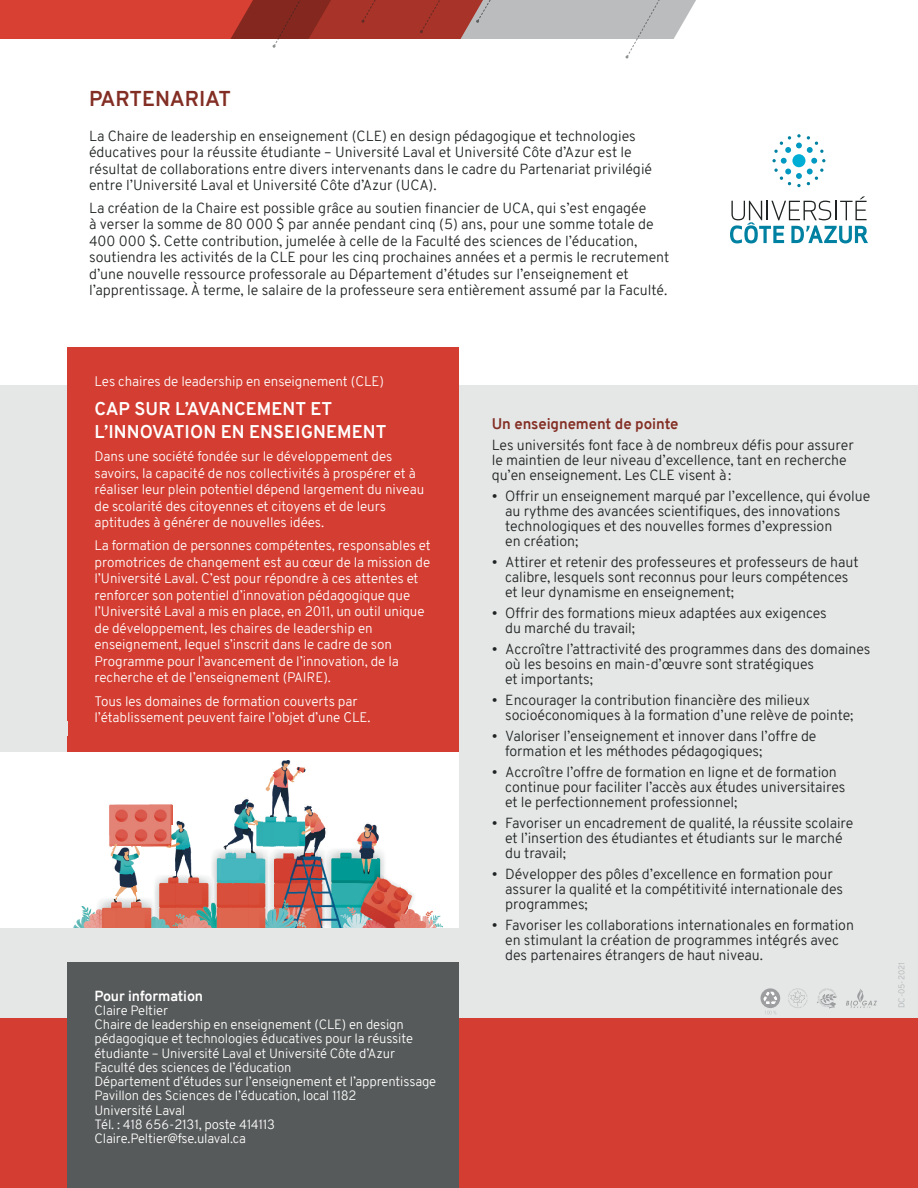
<style>
.page{position:relative;width:918px;height:1188px;background:#fff}
.page>*{position:absolute;margin:0;border:0;box-sizing:border-box;transform-origin:0 0}
.t1{font:700 21px "Overpass";letter-spacing:-.01em;color:#832e24}
.t2{font:700 18px/22.5px "Overpass";letter-spacing:.005em;color:#fff}
.ST{font:700 15px "Overpass";letter-spacing:-.005em;color:#832e24}
.Texte_courant{font:300 14.25px/15px "Overpass";letter-spacing:-.005em;color:#202323}
.Coordonnées{font:700 14.25px "Overpass";letter-spacing:-.01em;color:#fff}
.Texte_10pts_blanc{font:300 13.5px/16.5px "Overpass";letter-spacing:-.005em;color:#fff}
.Coordonnées-2{font:300 13.2px/14.2px "Overpass";letter-spacing:-.01em;color:#fff}
.ST-2{font:300 8.25px "Overpass";letter-spacing:-.005em;color:#b1b4b5}
</style>
<div class="page">
<div style="left:0;top:1018px;width:918px;height:170px;background:#d43d31"></div>
<div style="left:0;top:385px;width:918px;height:633px;background:#e5e7e7"></div>
<div style="left:68px;top:348px;width:391px;height:404px;background:#d43d31"></div>
<div style="left:68px;top:963px;width:391px;height:225px;background:#575a5a"></div>
<div style="left:0;top:752px;width:459px;height:175px;background:#fff"></div>
<img style="left:280px;top:760px;width:11px;height:41px">
<img style="left:276px;top:768px;width:4px;height:33px">
<img style="left:296px;top:766px;width:10px;height:7px">
<img style="left:273px;top:770px;width:4px;height:157px">
<img style="left:290px;top:770px;width:4px;height:14px">
<img style="left:269px;top:774px;width:4px;height:153px">
<svg style="left:294px;top:773px;width:7px;height:6px"></svg>
<svg style="left:266px;top:780px;width:4px;height:11px"></svg>
<img style="left:242px;top:799px;width:7px;height:37px">
<img style="left:109px;top:804px;width:63px;height:43px">
<img style="left:234px;top:803px;width:8px;height:40px">
<img style="left:248px;top:801px;width:7px;height:25px">
<img style="left:283px;top:801px;width:7px;height:126px">
<img style="left:304px;top:805px;width:8px;height:122px">
<img style="left:311px;top:808px;width:4px;height:36px">
<img style="left:315px;top:812px;width:3px;height:115px">
<img style="left:263px;top:815px;width:7px;height:112px">
<img style="left:290px;top:815px;width:7px;height:112px">
<img style="left:318px;top:816px;width:4px;height:111px">
<img style="left:175px;top:821px;width:8px;height:47px">
<img style="left:255px;top:819px;width:8px;height:108px">
<img style="left:276px;top:819px;width:8px;height:108px">
<img style="left:297px;top:819px;width:8px;height:108px">
<img style="left:322px;top:823px;width:3px;height:18px">
<img style="left:182px;top:822px;width:4px;height:39px">
<img style="left:364px;top:823px;width:13px;height:104px">
<img style="left:172px;top:826px;width:4px;height:21px">
<img style="left:248px;top:826px;width:4px;height:101px">
<img style="left:186px;top:830px;width:3px;height:97px">
<img style="left:252px;top:829px;width:4px;height:98px">
<img style="left:360px;top:832px;width:4px;height:95px">
<img style="left:357px;top:835px;width:3px;height:92px">
<svg style="left:377px;top:833px;width:2px;height:9px"></svg>
<img style="left:231px;top:836px;width:4px;height:91px">
<img style="left:189px;top:841px;width:4px;height:86px">
<img style="left:228px;top:841px;width:3px;height:86px">
<img style="left:221px;top:844px;width:7px;height:83px">
<img style="left:112px;top:847px;width:18px;height:24px">
<img style="left:134px;top:847px;width:6px;height:13px">
<img style="left:210px;top:850px;width:11px;height:77px">
<img style="left:234px;top:847px;width:15px;height:80px">
<img style="left:311px;top:847px;width:4px;height:80px">
<img style="left:322px;top:849px;width:35px;height:78px">
<img style="left:377px;top:851px;width:7px;height:76px">
<svg style="left:110px;top:851px;width:3px;height:10px"></svg>
<img style="left:384px;top:862px;width:4px;height:65px">
<img style="left:130px;top:854px;width:4px;height:73px">
<img style="left:133px;top:868px;width:4px;height:59px">
<img style="left:175px;top:868px;width:4px;height:59px">
<img style="left:116px;top:871px;width:14px;height:4px">
<img style="left:155px;top:871px;width:21px;height:56px">
<img style="left:179px;top:876px;width:7px;height:51px">
<img style="left:193px;top:875px;width:17px;height:52px">
<img style="left:119px;top:875px;width:11px;height:14px">
<img style="left:151px;top:901px;width:4px;height:26px">
<img style="left:388px;top:880px;width:3px;height:47px">
<img style="left:391px;top:882px;width:7px;height:45px">
<img style="left:398px;top:885px;width:4px;height:42px">
<img style="left:116px;top:886px;width:4px;height:41px">
<img style="left:402px;top:888px;width:7px;height:39px">
<svg style="left:119px;top:889px;width:6px;height:4px"></svg>
<img style="left:409px;top:892px;width:7px;height:35px">
<img style="left:119px;top:893px;width:4px;height:34px">
<img style="left:137px;top:898px;width:3px;height:29px">
<img style="left:95px;top:898px;width:21px;height:29px">
<img style="left:123px;top:899px;width:7px;height:28px">
<img style="left:140px;top:899px;width:11px;height:28px">
<img style="left:81px;top:907px;width:11px;height:20px">
<img style="left:92px;top:912px;width:3px;height:15px">
<img style="left:426px;top:911px;width:7px;height:16px">
<svg style="left:416px;top:914px;width:11px;height:13px"></svg>
<svg style="left:433px;top:915px;width:10px;height:12px"></svg>
<svg style="left:73px;top:919px;width:8px;height:8px"></svg>
<svg style="left:772px;top:134px;width:53px;height:53px"></svg>
<svg style="left:730px;top:196px;width:138px;height:47px"></svg>
<svg style="left:0;top:0;width:696px;height:58px"></svg>
<svg style="left:761px;top:988px;width:19px;height:20px"></svg>
<svg style="left:762px;top:991px;width:16px;height:23px"></svg>
<svg style="left:817px;top:988px;width:20px;height:20px"></svg>
<svg style="left:788px;top:988px;width:20px;height:20px"></svg>
<svg style="left:846px;top:989px;width:31px;height:19px"></svg>
<h1 class="t1" style="left:89px;top:84px;width:143px">PARTENARIAT</h1>
<p class="Texte_courant" style="left:89px;top:128px;width:565px;line-height:16.5px">La Chaire de leadership en enseignement (CLE) en design pédagogique et technologies éducatives pour la réussite étudiante – Université Laval et Université Côte d’Azur est le résultat de collaborations entre divers intervenants dans le cadre du Partenariat privilégié entre l’Université Laval et Université Côte d’Azur (UCA).</p>
<p class="Texte_courant" style="left:89px;top:200px;width:582px;line-height:16.5px">La création de la Chaire est possible grâce au soutien financier de UCA, qui s’est engagée<br>à verser la somme de 80 000 $ par année pendant cinq (5) ans, pour une somme totale de 400 000 $. Cette contribution, jumelée à celle de la Faculté des sciences de l’éducation, soutiendra les activités de la CLE pour les cinq prochaines années et a permis le recrutement d’une nouvelle ressource professorale au Département d’études sur l’enseignement et l’apprentissage. À terme, le salaire de la professeure sera entièrement assumé par la Faculté.</p>
<p class="Texte_10pts_blanc" style="left:94px;top:373px;width:291px">Les chaires de leadership en enseignement (CLE)</p>
<h1 class="t2" style="left:95px;top:398px;width:294px">CAP SUR L’AVANCEMENT ET<br>L’INNOVATION EN ENSEIGNEMENT</h1>
<p class="Texte_10pts_blanc" style="left:94px;top:448px;width:331px">Dans une société fondée sur le développement des savoirs, la capacité de nos collectivités à prospérer et à réaliser leur plein potentiel dépend largement du niveau de scolarité des citoyennes et citoyens et de leurs aptitudes à générer de nouvelles idées.</p>
<p class="Texte_10pts_blanc" style="left:94px;top:537px;width:338px">La formation de personnes compétentes, responsables et promotrices de changement est au cœur de la mission de l’Université Laval. C’est pour répondre à ces attentes et renforcer son potentiel d’innovation pédagogique que l’Université Laval a mis en place, en 2011, un outil unique de développement, les chaires de leadership en enseignement, lequel s’inscrit dans le cadre de son Programme pour l’avancement de l’innovation, de la recherche et de l’enseignement (PAIRE).</p>
<p class="Texte_10pts_blanc" style="left:94px;top:693px;width:278px">Tous les domaines de formation couverts par l’établissement peuvent faire l’objet d’une CLE.</p>
<p class="Coordonnées" style="left:94px;top:985px;width:110px">Pour information</p>
<p class="Coordonnées-2" style="left:94px;top:1003px;width:343px">Claire Peltier<br>Chaire de leadership en enseignement (CLE) en design pédagogique et technologies éducatives pour la réussite étudiante – Université Laval et Université Côte d’Azur Faculté des sciences de l’éducation<br>Département d’études sur l’enseignement et l’apprentissage Pavillon des Sciences de l’éducation, local 1182<br>Université Laval<br>Tél. : 418 656-2131, poste 414113<br>Claire.Peltier@fse.ulaval.ca</p>
<p class="ST" style="left:492px;top:413px;width:188px">Un enseignement de pointe</p>
<p class="Texte_courant" style="left:492px;top:438px;width:364px">Les universités font face à de nombreux défis pour assurer le maintien de leur niveau d’excellence, tant en recherche qu’en enseignement. Les CLE visent à:</p>
<p class="Texte_courant" style="left:505px;top:489px;width:367px;text-indent:-14px">• Offrir un enseignement marqué par l’excellence, qui évolue au rythme des avancées scientifiques, des innovations technologiques et des nouvelles formes d’expression<br>en création;</p>
<p class="Texte_courant" style="left:505px;top:555px;width:355px;text-indent:-14px">• Attirer et retenir des professeures et professeurs de haut calibre, lesquels sont reconnus pour leurs compétences et leur dynamisme en enseignement;</p>
<p class="Texte_courant" style="left:505px;top:606px;width:323px;text-indent:-14px">• Offrir des formations mieux adaptées aux exigences du marché du travail;</p>
<p class="Texte_courant" style="left:505px;top:642px;width:367px;text-indent:-14px">• Accroître l’attractivité des programmes dans des domaines où les besoins en main-d’œuvre sont stratégiques<br>et importants;</p>
<p class="Texte_courant" style="left:505px;top:693px;width:350px;text-indent:-14px">• Encourager la contribution financière des milieux socioéconomiques à la formation d’une relève de pointe;</p>
<p class="Texte_courant" style="left:505px;top:729px;width:313px;text-indent:-14px">• Valoriser l’enseignement et innover dans l’offre de formation et les méthodes pédagogiques;</p>
<p class="Texte_courant" style="left:505px;top:765px;width:342px;text-indent:-14px">• Accroître l’offre de formation en ligne et de formation continue pour faciliter l’accès aux études universitaires et le perfectionnement professionnel;</p>
<p class="Texte_courant" style="left:505px;top:816px;width:350px;text-indent:-14px">• Favoriser un encadrement de qualité, la réussite scolaire et l’insertion des étudiantes et étudiants sur le marché du travail;</p>
<p class="Texte_courant" style="left:505px;top:867px;width:339px;text-indent:-14px">• Développer des pôles d’excellence en formation pour assurer la qualité et la compétitivité internationale des programmes;</p>
<p class="Texte_courant" style="left:505px;top:918px;width:350px;text-indent:-14px">• Favoriser les collaborations internationales en formation en stimulant la création de programmes intégrés avec des partenaires étrangers de haut niveau.</p>
<p class="ST-2" style="left:896px;top:1008px;width:47px;rotate:-90deg">DC-05-2021</p>
</div>
